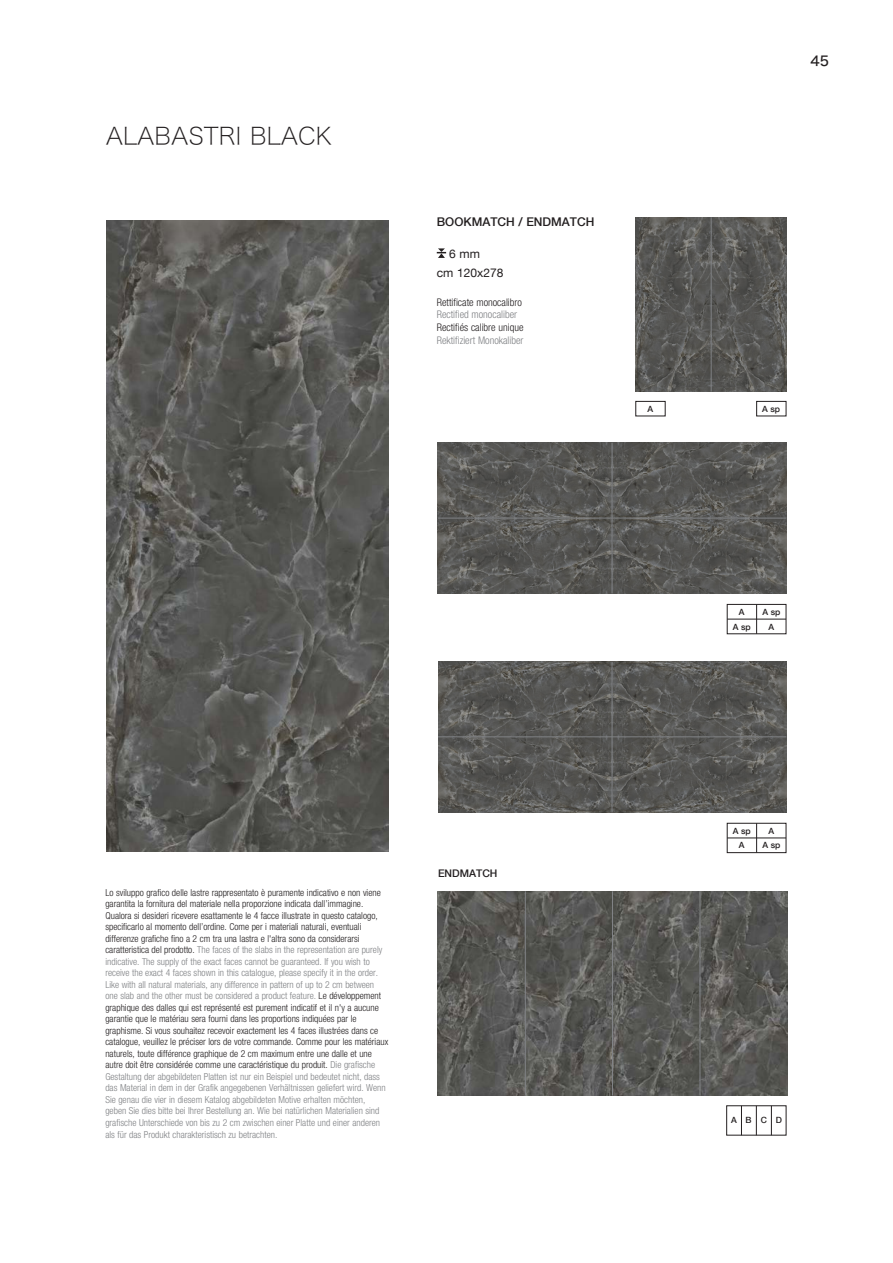
<style>
.page{position:relative;width:893px;height:1263px;background:#fff}
.page>*{position:absolute;margin:0;border:0;box-sizing:border-box;transform-origin:0 0}
.Normale{font:24px "Hiragino Sans W1";color:#231f20}
.t1{font:13.5px "Hiragino Sans W5";color:#231f20}
.Normale-2{font:500 12px "Helvetica Neue LT Com";color:#231f20}
.Normale-3{font:12px "Helvetica Neue LT Com";color:#231f20}
.dida{font:300 condensed 10.5px "Helvetica Neue LT Com";color:#231f20}
.dida-2{font:300 condensed 10.5px "Helvetica Neue LT Com";color:#808285}
.Normale-4{font:500 10.5px "Helvetica Neue LT Com";color:#231f20}
.Normale-5{font:300 condensed 9.6px/11.6px "Helvetica Neue LT Com";color:#231f20}
.Normale-6{font:500 8.55px "Helvetica Neue LT Com";color:#231f20}
.s1{color:#808285}
</style>
<div class="page">
<img style="left:438px;top:443px;width:349px;height:150px">
<hr style="left:438px;top:518px;width:348px;height:1px;background:#808285">
<svg style="left:437px;top:248px;width:9px;height:10px"></svg>
<img style="left:107px;top:220px;width:282px;height:631px">
<hr style="left:612px;top:443px;width:1px;height:150px;background:#808285">
<div style="left:727px;top:823px;width:59px;height:30px;border:1px solid #231f20"></div>
<hr style="left:756px;top:823px;width:1px;height:30px;background:#231f20">
<hr style="left:727px;top:838px;width:59px;height:1px;background:#231f20">
<div style="left:727px;top:604px;width:59px;height:30px;border:1px solid #231f20"></div>
<hr style="left:756px;top:604px;width:1px;height:30px;background:#231f20">
<hr style="left:727px;top:619px;width:59px;height:1px;background:#231f20">
<div style="left:636px;top:401px;width:29px;height:15px;border:1px solid #231f20"></div>
<div style="left:756px;top:401px;width:30px;height:15px;border:1px solid #231f20"></div>
<img style="left:636px;top:217px;width:150px;height:175px">
<hr style="left:711px;top:217px;width:1px;height:175px;background:#808285">
<svg style="left:741px;top:1106px;width:1px;height:29px"></svg>
<svg style="left:756px;top:1106px;width:1px;height:29px"></svg>
<svg style="left:771px;top:1106px;width:1px;height:29px"></svg>
<img style="left:438px;top:891px;width:349px;height:204px">
<hr style="left:525px;top:891px;width:1px;height:204px;background:#808285">
<hr style="left:612px;top:891px;width:1px;height:204px;background:#808285">
<hr style="left:700px;top:891px;width:1px;height:204px;background:#808285">
<img style="left:438px;top:662px;width:349px;height:150px">
<hr style="left:612px;top:662px;width:1px;height:150px;background:#808285">
<hr style="left:438px;top:736px;width:348px;height:1px;background:#808285">
<p class="Normale" style="left:106px;top:114px;width:228px">ALABASTRI BLACK</p>
<h2 class="t1" style="left:810px;top:49px;width:20px">45</h2>
<p class="Normale-2" style="left:437px;top:214px;width:159px">BOOKMATCH / ENDMATCH</p>
<p class="Normale-3" style="left:449px;top:246px;width:32px">6 mm</p>
<p class="Normale-3" style="left:437px;top:265px;width:68px">cm 120x278</p>
<p class="dida" style="left:437px;top:296px;width:87px">Rettificate monocalibro</p>
<p class="dida-2" style="left:437px;top:309px;width:82px">Rectified monocaliber</p>
<p class="dida" style="left:437px;top:321px;width:88px">Rectifiés calibre unique</p>
<p class="dida-2" style="left:437px;top:334px;width:88px">Rektifiziert Monokaliber</p>
<p class="Normale-6" style="left:648px;top:404px;width:7px">A</p>
<p class="Normale-6" style="left:762px;top:404px;width:20px">A sp</p>
<p class="Normale-6" style="left:739px;top:606px;width:7px">A</p>
<p class="Normale-6" style="left:733px;top:621px;width:20px">A sp</p>
<p class="Normale-6" style="left:762px;top:606px;width:20px">A sp</p>
<p class="Normale-6" style="left:768px;top:621px;width:7px">A</p>
<p class="Normale-5" style="left:105px;top:886px;width:284px">Lo sviluppo grafico delle lastre rappresentato è puramente indicativo e non viene garantita la fornitura del materiale nella proporzione indicata dall’immagine.<br>Qualora si desideri ricevere esattamente le 4 facce illustrate in questo catalogo, specificarlo al momento dell’ordine. Come per i materiali naturali, eventuali differenze grafiche fino a 2 cm tra una lastra e l'altra sono da considerarsi caratteristica del prodotto. <span class="s1">The faces of the slabs in the representation are purely indicative. The supply of the exact faces cannot be guaranteed. If you wish to receive the exact 4 faces shown in this catalogue, please specify it in the order.<br>Like with all natural materials, any difference in pattern of up to 2 cm between one slab and the other must be considered a product feature.</span> Le développement graphique des dalles qui est représenté est purement indicatif et il n'y a aucune garantie que le matériau sera fourni dans les proportions indiquées par le graphisme. Si vous souhaitez recevoir exactement les 4 faces illustrées dans ce catalogue, veuillez le préciser lors de votre commande. Comme pour les matériaux naturels, toute différence graphique de 2 cm maximum entre une dalle et une autre doit être considérée comme une caractéristique du produit. <span class="s1">Die grafische Gestaltung der abgebildeten Platten ist nur ein Beispiel und bedeutet nicht, dass das Material in dem in der Grafik angegebenen Verhältnissen geliefert wird. Wenn Sie genau die vier in diesem Katalog abgebildeten Motive erhalten möchten, geben Sie dies bitte bei Ihrer Bestellung an. Wie bei natürlichen Materialien sind grafische Unterschiede von bis zu 2 cm zwischen einer Platte und einer anderen als für das Produkt charakteristisch zu betrachten.</span></p>
<p class="Normale-4" style="left:438px;top:867px;width:61px">ENDMATCH</p>
<p class="Normale-6" style="left:733px;top:825px;width:20px">A sp</p>
<p class="Normale-6" style="left:739px;top:840px;width:7px">A</p>
<p class="Normale-6" style="left:768px;top:825px;width:7px">A</p>
<p class="Normale-6" style="left:762px;top:840px;width:20px">A sp</p>
<p class="Normale-6" style="left:731px;top:1115px;width:7px">A</p>
<p class="Normale-6" style="left:745px;top:1115px;width:8px">B</p>
<p class="Normale-6" style="left:761px;top:1115px;width:8px">C</p>
<p class="Normale-6" style="left:776px;top:1115px;width:8px">D</p>
</div>
